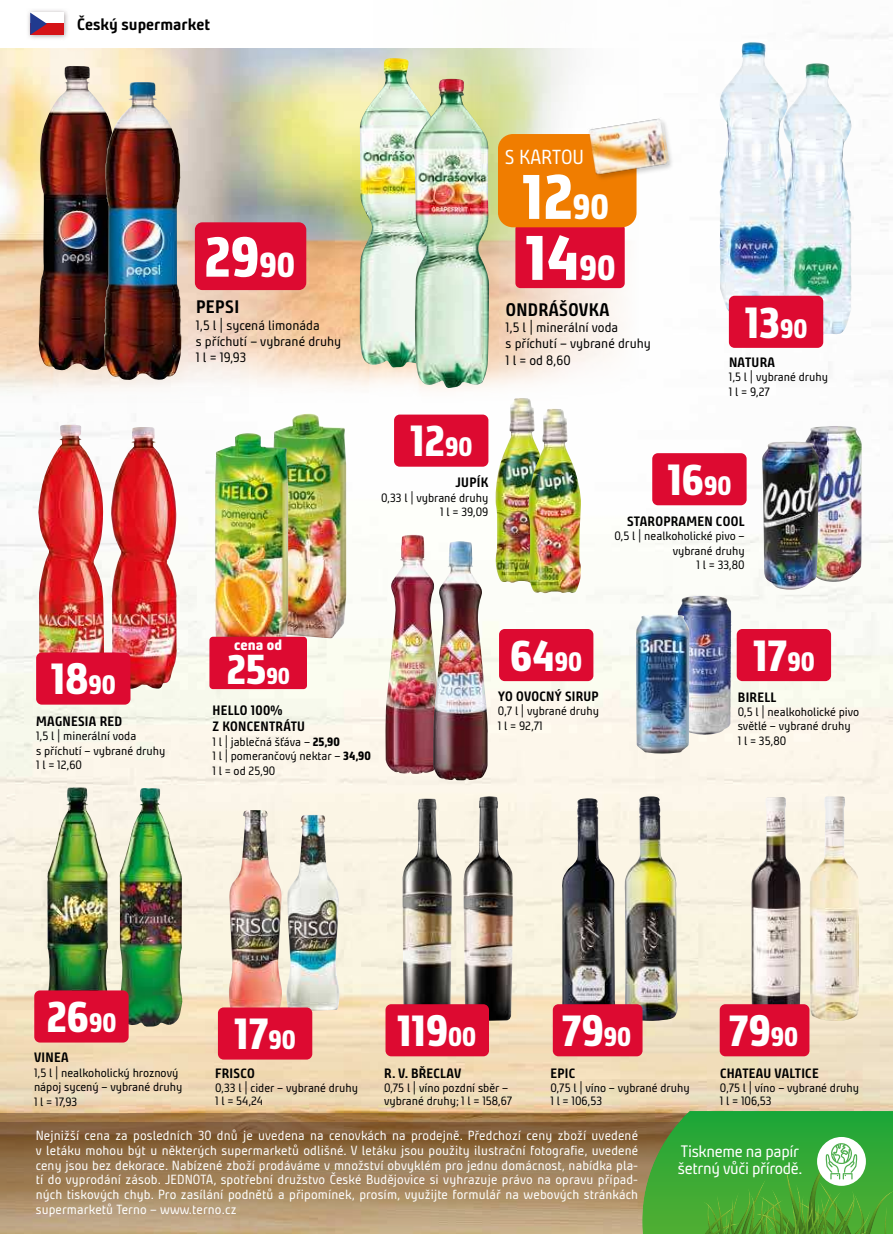
<style>
.page{position:relative;width:893px;height:1234px;background:#fff}
.page>*{position:absolute;margin:0;border:0;box-sizing:border-box;transform-origin:0 0}
.t1{font:800 63px "Bunday Clean";color:#fff}
.t2{font:800 56.25px "Bunday Clean";color:#fff}
.t3{font:800 43.35px "Bunday Clean";color:#fff}
.t4{font:800 41.55px "Bunday Clean";color:#fff}
.t5{font:20.1px "Bunday Clean";color:#fff}
.t6{font:700 18px "Bunday Clean";letter-spacing:.02em;color:#000}
.t7{font:16.5px/16.5px "Bunday Clean";letter-spacing:-.02em;color:#fff}
.t8{font:700 16.5px "Bunday Clean";color:#000}
.t9{font:800 15px "Bunday Clean";color:#fff}
.t10{font:700 13.5px/16.2px "Bunday Clean";letter-spacing:.02em;color:#000}
.t11{font:13.5px/16.2px "Bunday Clean";color:#000}
.t12{font:13.2px/14.7px "Bunday Clean";letter-spacing:.01em;color:#fff;text-align:justify}
.t13{font:12px/14.4px "Bunday Clean";color:#000}
.s1{font-size:26.25px}
.s2{font-size:34.2px}
.s3{font-size:34.5px}
.s4{font-size:22.65px}
.s5{font-weight:800}
</style>
<div class="page">
<img style="left:0;top:94px;width:893px;height:1018px">
<svg style="left:0;top:1112px;width:642px;height:121px;background:#a18159"></svg>
<img style="left:0;top:48px;width:754px;height:354px">
<img style="left:47px;top:787px;width:61px;height:203px">
<img style="left:119px;top:787px;width:64px;height:239px">
<img style="left:810px;top:796px;width:49px;height:224px">
<img style="left:751px;top:797px;width:50px;height:206px">
<img style="left:624px;top:796px;width:54px;height:224px">
<img style="left:562px;top:798px;width:53px;height:205px">
<img style="left:463px;top:796px;width:50px;height:224px">
<img style="left:402px;top:798px;width:50px;height:205px">
<img style="left:229px;top:810px;width:53px;height:197px">
<img style="left:286px;top:814px;width:53px;height:196px">
<img style="left:273px;top:413px;width:73px;height:225px">
<img style="left:215px;top:433px;width:73px;height:203px">
<img style="left:37px;top:424px;width:67px;height:230px">
<img style="left:111px;top:427px;width:66px;height:261px">
<img style="left:39px;top:66px;width:78px;height:304px">
<img style="left:104px;top:82px;width:77px;height:298px">
<img style="left:385px;top:534px;width:55px;height:239px">
<img style="left:433px;top:541px;width:55px;height:239px">
<img style="left:495px;top:398px;width:54px;height:184px">
<img style="left:528px;top:408px;width:54px;height:185px">
<img style="left:677px;top:595px;width:54px;height:139px">
<img style="left:635px;top:614px;width:54px;height:139px">
<img style="left:805px;top:426px;width:57px;height:156px">
<img style="left:762px;top:441px;width:57px;height:148px">
<div style="left:195px;top:222px;width:111px;height:68px;background:#dd0a31;border-radius:7px"></div>
<div style="left:652px;top:453px;width:95px;height:52px;background:#dd0a31;border-radius:6px"></div>
<div style="left:394px;top:414px;width:94px;height:52px;background:#dd0a31;border-radius:6px"></div>
<div style="left:36px;top:652px;width:94px;height:52px;background:#dd0a31;border-radius:6px"></div>
<div style="left:34px;top:990px;width:95px;height:52px;background:#dd0a31;border-radius:6px"></div>
<div style="left:218px;top:1007px;width:94px;height:52px;background:#dd0a31;border-radius:6px"></div>
<div style="left:499px;top:629px;width:94px;height:52px;background:#dd0a31;border-radius:6px"></div>
<div style="left:737px;top:629px;width:94px;height:52px;background:#dd0a31;border-radius:6px"></div>
<div style="left:720px;top:1003px;width:89px;height:53px;background:#dd0a31;border-radius:6px"></div>
<div style="left:553px;top:1003px;width:89px;height:53px;background:#dd0a31;border-radius:6px"></div>
<div style="left:385px;top:1003px;width:104px;height:53px;background:#dd0a31;border-radius:6px"></div>
<svg style="left:28px;top:10px;width:40px;height:29px"></svg>
<div style="left:30px;top:13px;width:33px;height:11px;background:#fff"></div>
<div style="left:30px;top:24px;width:33px;height:11px;background:#d51317"></div>
<svg style="left:30px;top:13px;width:17px;height:22px"></svg>
<div style="left:209px;top:636px;width:98px;height:53px;background:#dd0a31;border-radius:4px"></div>
<svg style="left:642px;top:1110px;width:251px;height:123px;background:#4aa940"></svg>
<img style="left:718px;top:42px;width:63px;height:274px">
<img style="left:781px;top:63px;width:71px;height:274px">
<img style="left:360px;top:58px;width:74px;height:309px">
<img style="left:414px;top:79px;width:75px;height:310px">
<div style="left:729px;top:296px;width:94px;height:52px;background:#dd0a31;border-radius:6px"></div>
<div style="left:515px;top:224px;width:110px;height:64px;background:#dd0a31;border-radius:5px"></div>
<div style="left:498px;top:134px;width:138px;height:93px;background:#f07d00;border-radius:15px"></div>
<div style="left:589px;top:118px;width:86px;height:63px;background:#000;opacity:.2"></div>
<img style="left:587px;top:116px;width:83px;height:60px">
<p class="t8" style="left:77px;top:13px;width:134px">Český supermarket</p>
<h3 class="t3" style="left:51px;top:656px;width:66px">18<span class="s1">90</span></h3>
<p class="t10" style="left:36px;top:712px;width:87px">MAGNESIA RED</p>
<p class="t13" style="left:36px;top:728px;width:131px">1,5 l | minerální voda<br>s příchutí – vybrané druhy<br>1 l = 12,60</p>
<h2 class="t2" style="left:204px;top:227px;width:92px">29<span class="s2">90</span></h2>
<h3 class="t6" style="left:196px;top:295px;width:45px">PEPSI</h3>
<p class="t11" style="left:196px;top:317px;width:147px">1,5 l | sycená limonáda<br>s příchutí – vybrané druhy<br>1 l = 19,93</p>
<h3 class="t3" style="left:410px;top:418px;width:64px">12<span class="s1">90</span></h3>
<p class="t10" style="left:456px;top:474px;width:34px">JUPÍK</p>
<p class="t13" style="left:381px;top:490px;width:109px;text-align:right">0,33 l | vybrané druhy<br>1 l = 39,09</p>
<h3 class="t5" style="left:505px;top:146px;width:81px">S KARTOU</h3>
<h1 class="t1" style="left:522px;top:163px;width:88px">12<span class="s3">90</span></h1>
<h1 class="t1" style="left:525px;top:224px;width:92px">14<span class="s3">90</span></h1>
<h3 class="t6" style="left:506px;top:298px;width:105px">ONDRÁŠOVKA</h3>
<p class="t11" style="left:506px;top:319px;width:147px">1,5 l | minerální voda<br>s příchutí – vybrané druhy<br>1 l = od 8,60</p>
<h3 class="t3" style="left:745px;top:299px;width:64px">13<span class="s1">90</span></h3>
<p class="t10" style="left:729px;top:354px;width:47px">NATURA</p>
<p class="t13" style="left:729px;top:370px;width:101px">1,5 l | vybrané druhy<br>1 l = 9,27</p>
<h3 class="t3" style="left:667px;top:457px;width:65px">16<span class="s1">90</span></h3>
<p class="t10" style="left:627px;top:513px;width:119px">STAROPRAMEN COOL</p>
<p class="t13" style="left:614px;top:529px;width:132px;text-align:right">0,5 l | nealkoholické pivo – vybrané druhy<br>1 l = 33,80</p>
<p class="t9" style="left:234px;top:634px;width:49px">cena od</p>
<h3 class="t4" style="left:226px;top:647px;width:65px">25<span class="s4">90</span></h3>
<p class="t10" style="left:213px;top:702px;width:94px">HELLO 100%<br>Z KONCENTRÁTU</p>
<p class="t13" style="left:212px;top:734px;width:160px">1 l | jablečná šťáva – <span class="s5">25,90<br></span>1 l | pomerančový nektar – <span class="s5">34,90<br></span>1 l = od 25,90</p>
<h3 class="t3" style="left:510px;top:632px;width:74px">64<span class="s1">90</span></h3>
<p class="t10" style="left:498px;top:688px;width:102px">YO OVOCNÝ SIRUP</p>
<p class="t13" style="left:498px;top:704px;width:102px">0,7 l | vybrané druhy<br>1 l = 92,71</p>
<h3 class="t3" style="left:753px;top:632px;width:63px">17<span class="s1">90</span></h3>
<p class="t10" style="left:738px;top:688px;width:40px">BIRELL</p>
<p class="t13" style="left:738px;top:704px;width:123px">0,5 l | nealkoholické pivo světlé – vybrané druhy<br>1 l = 35,80</p>
<h3 class="t3" style="left:46px;top:993px;width:71px">26<span class="s1">90</span></h3>
<p class="t10" style="left:34px;top:1049px;width:36px">VINEA</p>
<p class="t13" style="left:34px;top:1065px;width:150px">1,5 l | nealkoholický hroznový nápoj sycený – vybrané druhy<br>1 l = 17,93</p>
<h3 class="t3" style="left:234px;top:1010px;width:63px">17<span class="s1">90</span></h3>
<p class="t10" style="left:215px;top:1064px;width:41px">FRISCO</p>
<p class="t13" style="left:215px;top:1080px;width:144px;line-height:13.5px">0,33 l | cider – vybrané druhy<br>1 l = 54,24</p>
<h3 class="t3" style="left:397px;top:1007px;width:81px">119<span class="s1">00</span></h3>
<h3 class="t3" style="left:562px;top:1007px;width:71px">79<span class="s1">90</span></h3>
<h3 class="t3" style="left:729px;top:1007px;width:71px">79<span class="s1">90</span></h3>
<p class="t10" style="left:384px;top:1064px;width:79px">R. V. BŘECLAV</p>
<p class="t13" style="left:384px;top:1080px;width:130px;line-height:13.5px">0,75 l | víno pozdní sběr – vybrané druhy; 1 l = 158,67</p>
<p class="t10" style="left:551px;top:1064px;width:26px">EPIC</p>
<p class="t13" style="left:550px;top:1080px;width:141px;line-height:13.5px">0,75 l | víno – vybrané druhy<br>1 l = 106,53</p>
<p class="t10" style="left:720px;top:1064px;width:100px">CHATEAU VALTICE</p>
<p class="t13" style="left:720px;top:1080px;width:141px;line-height:13.5px">0,75 l | víno – vybrané druhy<br>1 l = 106,53</p>
<p class="t12" style="left:36px;top:1127px;width:604px">Nejnižší cena za posledních 30 dnů je uvedena na cenovkách na prodejně. Předchozí ceny zboží uvedené v letáku mohou být u některých supermarketů odlišné. V letáku jsou použity ilustrační fotografie, uvedené ceny jsou bez dekorace. Nabízené zboží prodáváme v množství obvyklém pro jednu domácnost, nabídka pla&shy;tí do vyprodání zásob. JEDNOTA, spotřební družstvo České Budějovice si vyhrazuje právo na opravu případ&shy;ných tiskových chyb. Pro zasílání podnětů a připomínek, prosím, využijte formulář na webových stránkách supermarketů Terno – www.terno.cz</p>
<p class="t7" style="left:678px;top:1142px;width:126px">Tiskneme na papír šetrný vůči přírodě.</p>
</div>
